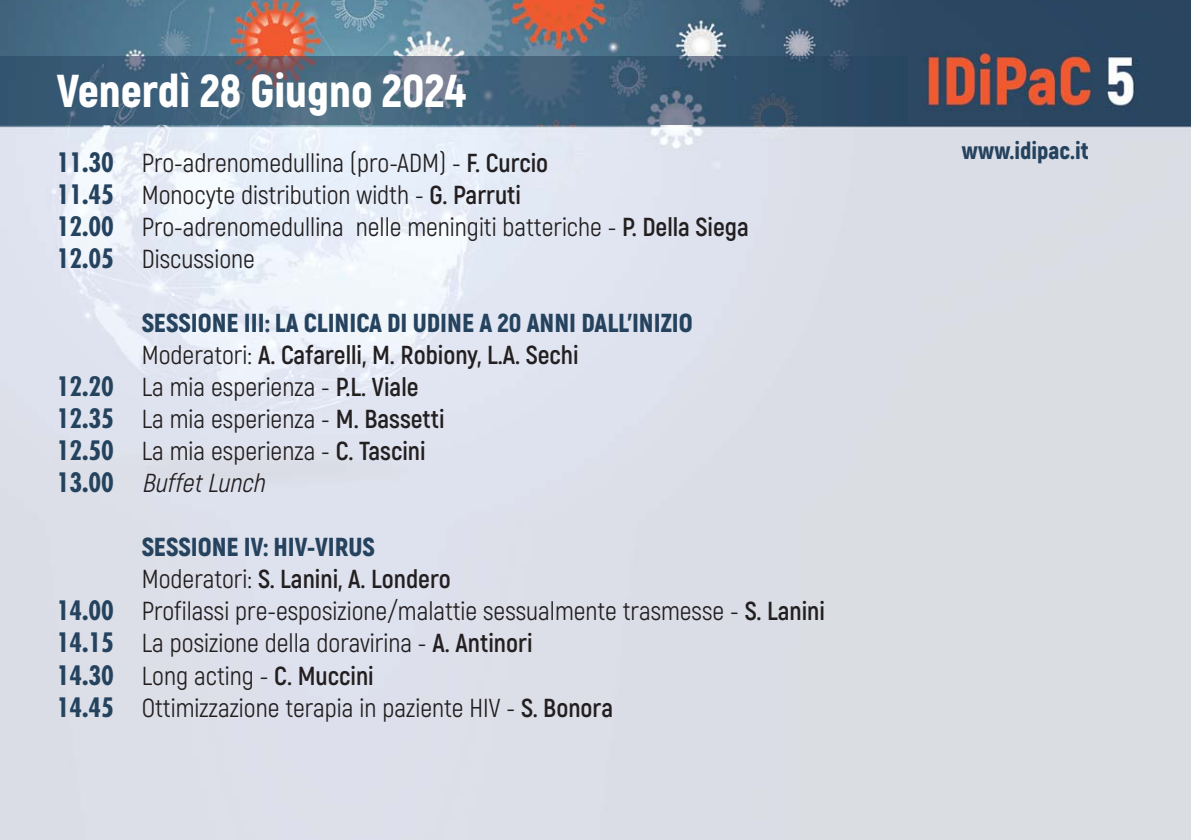
<style>
.page{position:relative;width:1191px;height:840px;background:#fff}
.page>*{position:absolute;margin:0;border:0;box-sizing:border-box;transform-origin:0 0}
.t1{font:900 46px "Akrobat";color:#fff}
.t2{font:26px/32px "Akrobat";color:#231f20}
.t3{font:700 26px "Akrobat";color:#231f20}
.t4{font:900 26px "Akrobat";color:#25435e}
.t5{font:italic 26px "Akrobat";color:#231f20}
.t6{font:900 24px "Akrobat";color:#25435e}
.s1{font-family:"Futura";font-weight:700;font-stretch:condensed;color:#25435e}
.s2{font-weight:700}
.s3{font-weight:400}
.s4{font-family:"Futura";font-weight:700;font-style:normal;font-stretch:condensed;color:#25435e}
</style>
<div class="page">
<img style="left:0;top:0;width:1191px;height:839px">
<img style="left:0;top:57px;width:907px;height:68px">
<h1 class="t1" style="left:57px;top:74px;width:410px">Venerdì 28 Giugno 2024</h1>
<p class="t2" style="left:57px;top:149px;width:693px"><span class="s1">11.30</span> Pro-adrenomedullina (pro-ADM) - <span class="s2">F. Curcio<br></span><span class="s1">11.45</span> Monocyte distribution width - <span class="s2">G. Parruti<br></span><span class="s1">12.00</span> Pro-adrenomedullina nelle meningiti batteriche - <span class="s2">P. Della Siega </span><span class="s1">12.05</span> Discussione</p>
<p class="t4" style="left:142px;top:313px;width:552px">SESSIONE III: LA CLINICA DI UDINE A 20 ANNI DALL’INIZIO</p>
<p class="t3" style="left:142px;top:345px;width:438px"><span class="s3">Moderatori:</span> A. Cafarelli, M. Robiony, L.A. Sechi</p>
<p class="t2" style="left:57px;top:373px;width:363px"><span class="s1">12.20</span> La mia esperienza - <span class="s2">P.L. Viale</span></p>
<p class="t2" style="left:57px;top:405px;width:389px"><span class="s1">12.35</span> La mia esperienza - <span class="s2">M. Bassetti</span></p>
<p class="t2" style="left:57px;top:437px;width:370px"><span class="s1">12.50</span> La mia esperienza - <span class="s2">C. Tascini</span></p>
<p class="t5" style="left:57px;top:473px;width:214px"><span class="s4">13.00</span> BuffetLunch</p>
<p class="t4" style="left:142px;top:537px;width:235px">SESSIONE IV: HIV-VIRUS</p>
<p class="t3" style="left:142px;top:569px;width:311px"><span class="s3">Moderatori:</span> S. Lanini, A. Londero</p>
<p class="t2" style="left:57px;top:597px;width:770px"><span class="s1">14.00</span> Profilassi pre-esposizione/malattie sessualmente trasmesse - <span class="s2">S. Lanini</span></p>
<p class="t2" style="left:57px;top:629px;width:477px"><span class="s1">14.15</span> La posizione della doravirina - <span class="s2">A. Antinori</span></p>
<p class="t2" style="left:57px;top:661px;width:318px"><span class="s1">14.30</span> Long acting - <span class="s2">C. Muccini</span></p>
<p class="t2" style="left:57px;top:693px;width:558px"><span class="s1">14.45</span> Ottimizzazione terapia in paziente HIV - <span class="s2">S. Bonora</span></p>
<p class="t6" style="left:961px;top:141px;width:129px">www.idipac.it</p>
</div>
